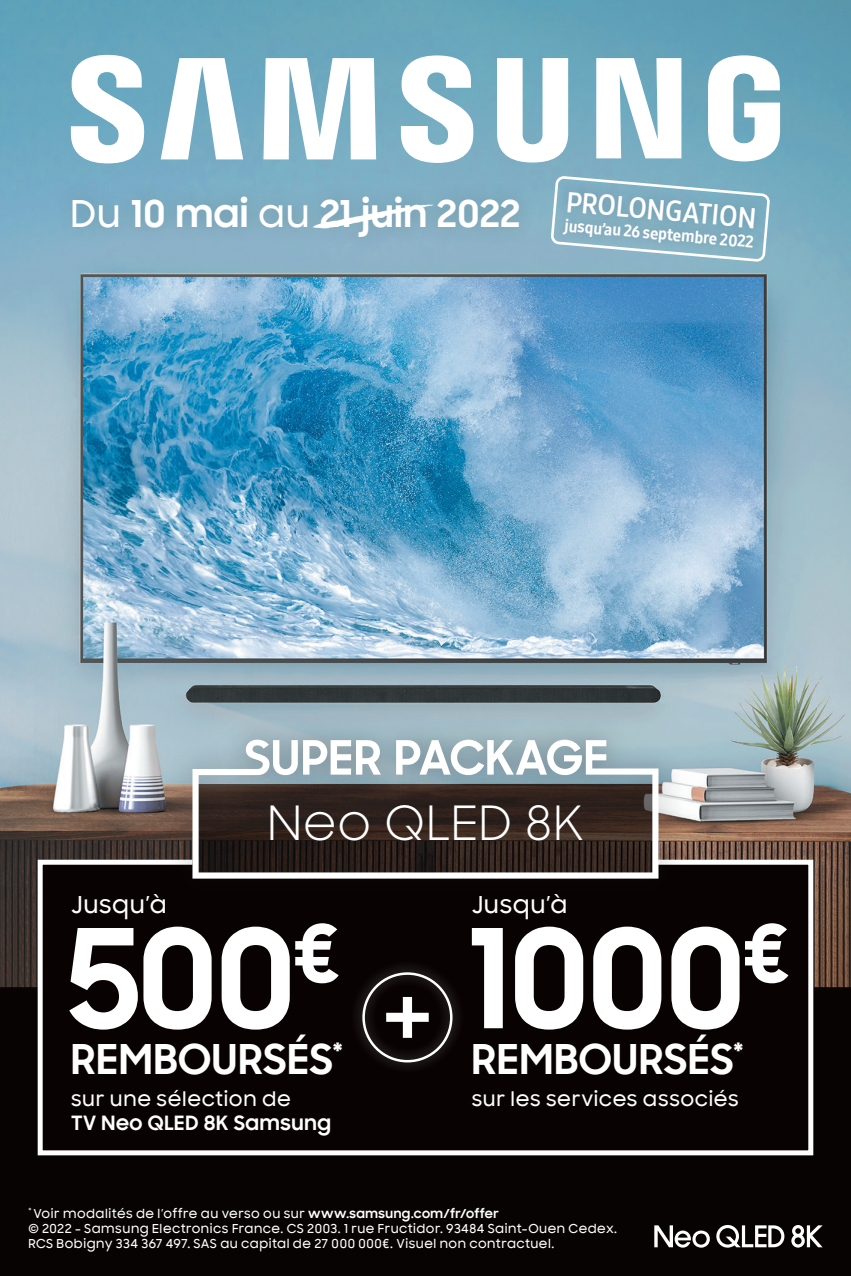
<style>
.page{position:relative;width:851px;height:1276px;background:#fff}
.page>*{position:absolute;margin:0;border:0;box-sizing:border-box;transform-origin:0 0}
.t1{font:700 137.25px "Samsung Sharp Sans";letter-spacing:-.02em;color:#fff}
.t2{font:47.25px "Samsung Sharp Sans";letter-spacing:.01em;color:#fff}
.t3{font:700 41.75px "Samsung Sharp Sans";letter-spacing:.02em;color:#fff}
.t4{font:700 37.5px "Samsung Sharp Sans";letter-spacing:.015em;color:#fff}
.t5{font:28.25px "Samsung One 700 C";color:#fff}
.t6{font:500 23.5px "Samsung Sharp Sans";letter-spacing:.035em;color:#fff}
.t7{font:500 20px "Samsung Sharp Sans";letter-spacing:.03em;color:#fff}
.t8{font:700 20px "Samsung Sharp Sans";letter-spacing:.035em;color:#fff}
.t9{font:16.5px "Samsung One 800 C";color:#fff}
.t10{font:500 12.5px "Samsung Sharp Sans";letter-spacing:.04em;color:#fff}
.s1{font-weight:500}
.s2{font-weight:700}
</style>
<div class="page">
<img style="left:0;top:0;width:850px;height:1276px">
<div style="left:35px;top:857px;width:780px;height:300px;background:#080302"></div>
<div style="left:166px;top:713px;width:518px;height:191px;background:#231f20;opacity:.45"></div>
<svg style="left:192px;top:739px;width:466px;height:139px;background:#656362"></svg>
<div style="left:53px;top:178px;width:484px;height:76px;background:#231f20;opacity:.2"></div>
<svg style="left:716px;top:1225px;width:68px;height:22px"></svg>
<svg style="left:791px;top:1225px;width:31px;height:22px"></svg>
<svg style="left:654px;top:1225px;width:55px;height:22px"></svg>
<svg style="left:71px;top:55px;width:709px;height:108px"></svg>
<svg style="left:313px;top:204px;width:120px;height:25px"></svg>
<svg style="left:549px;top:175px;width:222px;height:89px;background:#89b3c4"></svg>
<p class="t4" style="left:70px;top:186px;width:451px"><span class="s1">Du</span> 10 mai <span class="s1">au</span> 21 juin 2022</p>
<p class="t5" style="left:568px;top:183px;width:192px;rotate:5deg">PROLONGATION</p>
<p class="t9" style="left:565px;top:214px;width:191px;rotate:5deg">jusqu’au 26 septembre 2022</p>
<p class="t6" style="left:71px;top:887px;width:97px">Jusqu’à</p>
<p class="t2" style="left:267px;top:789px;width:318px">Neo QLED 8K</p>
<p class="t6" style="left:471px;top:887px;width:97px">Jusqu’à</p>
<p class="t1" style="left:66px;top:877px;width:275px">500<sup>€</sup></p>
<p class="t3" style="left:71px;top:1028px;width:273px">REMBOURSÉS<sup>*</sup></p>
<p class="t7" style="left:71px;top:1084px;width:221px">sur une sélection de</p>
<p class="t8" style="left:71px;top:1107px;width:261px">TV Neo QLED 8K Samsung</p>
<p class="t1" style="left:467px;top:877px;width:324px">1000<sup>€</sup></p>
<p class="t3" style="left:471px;top:1028px;width:273px">REMBOURSÉS<sup>*</sup></p>
<p class="t7" style="left:471px;top:1084px;width:268px">sur les services associés</p>
<p class="t10" style="left:28px;top:1204px;width:472px"><sup>*</sup> Voir modalités de l’offre au verso ou sur <span class="s2">www.samsung.com/fr/offer</span></p>
<p class="t10" style="left:28px;top:1219px;width:590px">© 2022 - Samsung Electronics France. CS 2003. 1 rue Fructidor. 93484 Saint-Ouen Cedex.</p>
<p class="t10" style="left:28px;top:1234px;width:527px">RCS Bobigny 334 367 497. SAS au capital de 27 000 000€. Visuel non contractuel.</p>
</div>
